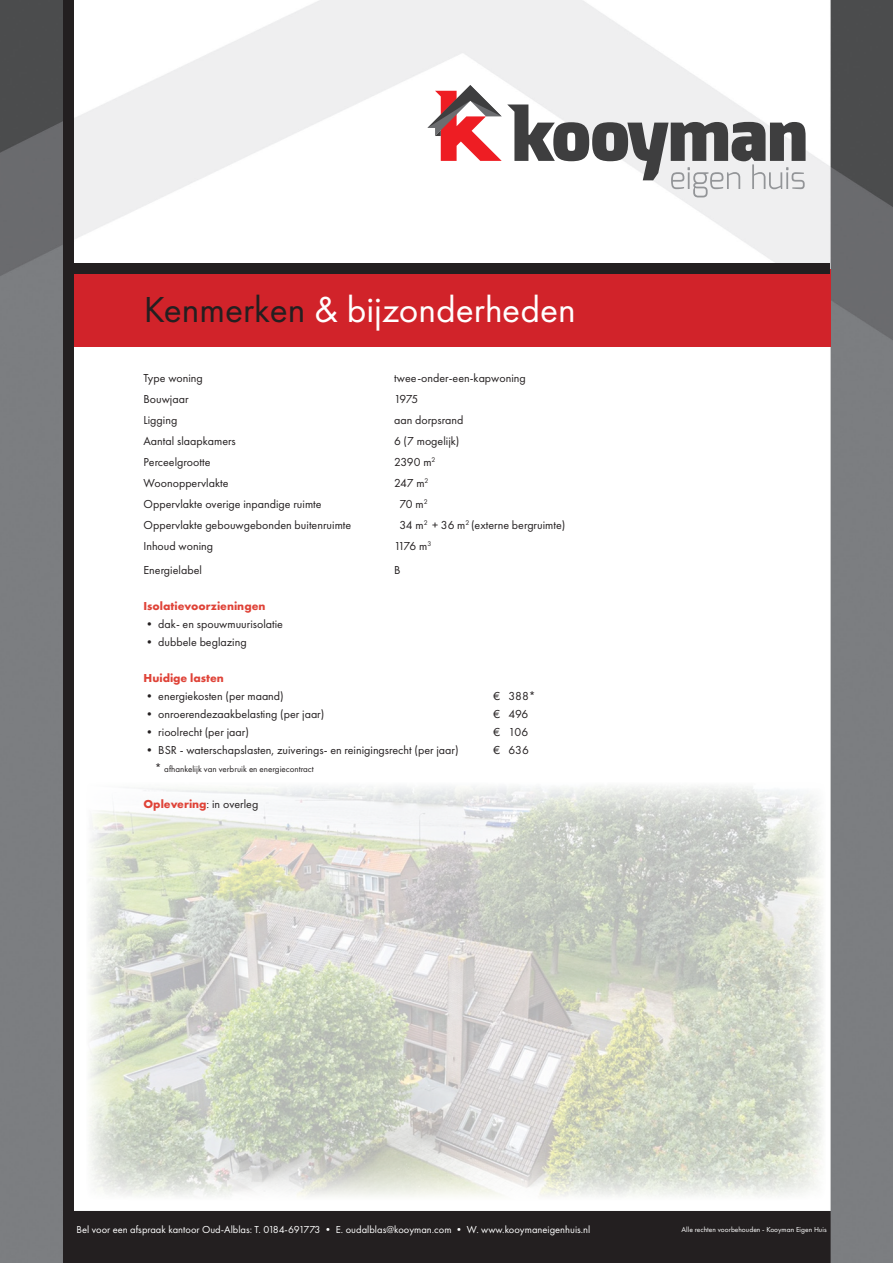
<style>
.page{position:relative;width:893px;height:1263px;background:#fff}
.page>*{position:absolute;margin:0;border:0;box-sizing:border-box;transform-origin:0 0}
.t1{font:37.5px "Futura PT";color:#fff}
.t2{font:12px "Futura PT";color:#231f20}
.t3{font:700 12px "Futura PT";color:#df4338}
.t4{font:10.5px "Futura PT";color:#fff}
.t5{font:9px "Futura PT";color:#231f20}
.t6{font:7.5px "Futura PT";color:#fff}
.s1{color:#231f20}
.s2{font-size:12px}
.s3{font-weight:400;color:#231f20}
</style>
<div class="page">
<img style="left:0;top:0;width:893px;height:1263px">
<div style="left:70px;top:269px;width:761px;height:78px;background:#d1232a"></div>
<div style="left:70px;top:264px;width:760px;height:10px;background:#231f20"></div>
<div style="left:63px;top:0;width:10px;height:1263px;background:#231f20"></div>
<img style="left:86px;top:782px;width:740px;height:418px">
<svg style="left:427px;top:85px;width:378px;height:112px"></svg>
<h1 class="t1" style="left:144px;top:287px;width:433px"><span class="s1">Kenmerken</span> &amp; bijzonderheden</h1>
<p class="t2" style="left:144px;top:371px;width:61px">Type woning</p>
<p class="t2" style="left:394px;top:371px;width:133px">twee-onder-een-kapwoning</p>
<p class="t2" style="left:144px;top:392px;width:47px">Bouwjaar</p>
<p class="t2" style="left:394px;top:392px;width:26px">1975</p>
<p class="t2" style="left:144px;top:413px;width:35px">Ligging</p>
<p class="t2" style="left:394px;top:413px;width:71px">aan dorpsrand</p>
<p class="t2" style="left:144px;top:434px;width:94px">Aantal slaapkamers</p>
<p class="t2" style="left:394px;top:434px;width:67px">6 (7 mogelijk)</p>
<p class="t2" style="left:144px;top:455px;width:69px">Perceelgrootte</p>
<p class="t2" style="left:394px;top:455px;width:43px">2390 m<sup>2</sup></p>
<p class="t2" style="left:144px;top:476px;width:87px">Woonoppervlakte</p>
<p class="t2" style="left:394px;top:476px;width:36px">247 m<sup>2</sup></p>
<p class="t2" style="left:144px;top:497px;width:180px">Oppervlakte overige inpandige ruimte</p>
<p class="t2" style="left:400px;top:497px;width:30px">70 m<sup>2</sup></p>
<p class="t2" style="left:144px;top:518px;width:209px">Oppervlakte gebouwgebonden buitenruimte</p>
<p class="t2" style="left:400px;top:518px;width:167px">34 m<sup>2</sup> + 36 m<sup>2</sup> (externe bergruimte)</p>
<p class="t2" style="left:144px;top:539px;width:71px">Inhoud woning</p>
<p class="t2" style="left:394px;top:539px;width:39px">1176 m<sup>3</sup></p>
<p class="t2" style="left:144px;top:563px;width:60px">Energielabel</p>
<p class="t2" style="left:394px;top:563px;width:8px">B</p>
<p class="t3" style="left:144px;top:599px;width:123px">Isolatievoorzieningen</p>
<p class="t2" style="left:144px;top:617px;width:141px">• dak- en spouwmuurisolatie</p>
<p class="t2" style="left:144px;top:635px;width:105px">• dubbele beglazing</p>
<p class="t3" style="left:144px;top:671px;width:82px">Huidige lasten</p>
<p class="t2" style="left:144px;top:689px;width:142px">• energiekosten (per maand)</p>
<p class="t2" style="left:493px;top:689px;width:44px">€ 388*</p>
<p class="t2" style="left:144px;top:707px;width:182px">• onroerendezaakbelasting (per jaar)</p>
<p class="t2" style="left:493px;top:707px;width:37px">€ 496</p>
<p class="t2" style="left:144px;top:725px;width:107px">• rioolrecht (per jaar)</p>
<p class="t2" style="left:493px;top:725px;width:37px">€ 106</p>
<p class="t2" style="left:144px;top:743px;width:317px">• BSR - waterschapslasten, zuiverings- en reinigingsrecht (per jaar)</p>
<p class="t2" style="left:493px;top:743px;width:37px">€ 636</p>
<p class="t5" style="left:155px;top:764px;width:161px"><span class="s2">*</span> afhankelijk van verbruik en energiecontract</p>
<p class="t3" style="left:144px;top:797px;width:116px">Oplevering<span class="s3">: in overleg</span></p>
<p class="t4" style="left:77px;top:1223px;width:515px">Bel voor een afspraak kantoor Oud-Alblas: T. 0184-691773 • E. oudalblas@kooyman.com • W. www.kooymaneigenhuis.nl</p>
<p class="t6" style="left:682px;top:1225px;width:146px">Alle rechten voorbehouden - Kooyman Eigen Huis</p>
</div>
